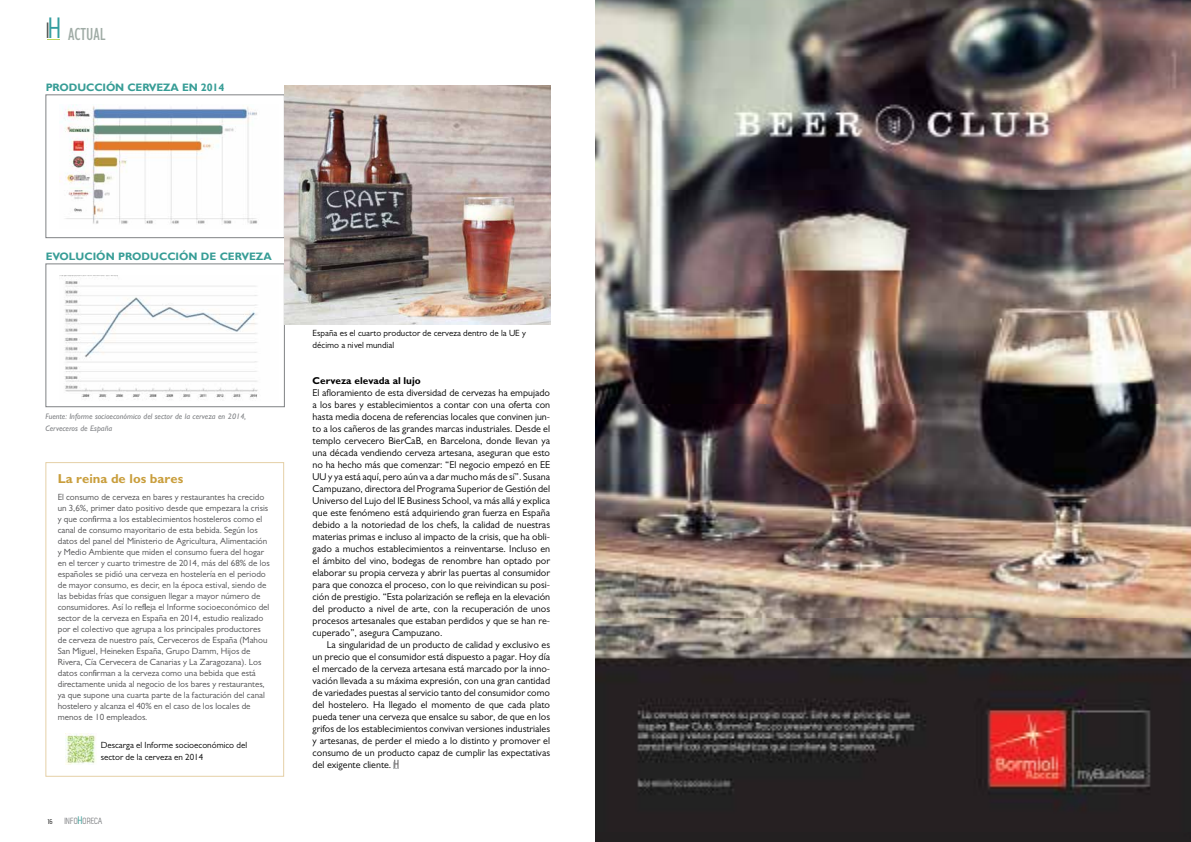
<style>
.page{position:relative;width:1191px;height:842px;background:#fff}
.page>*{position:absolute;margin:0;border:0;box-sizing:border-box;transform-origin:0 0}
.t1{font:condensed 18px "Gill Sans MT Pro";color:#9faba5}
.t2{font:700 13px "Gill Sans MT Pro";color:#c99e3c}
.t3{font:700 10.7px "Gill Sans";letter-spacing:-.01em;color:#379d96}
.t4{font:10px/12px "Gill Sans MT Pro";color:#000}
.t5{font:700 10px "Gill Sans MT Pro";color:#000}
.t6{font:9px/11px "Gill Sans MT Pro";color:#4d4d4f}
.t7{font:9px/12px "Gill Sans MT Pro";color:#000}
.t8{font:9px "Zag";color:#808285}
.t9{font:8.8px "Zag";color:#808285}
.t10{font:italic 500 8px/12px "Gill Sans MT Pro";color:#808285}
.t11{font:7px "Zag";color:#000}
.s1{font-family:"Zag";font-stretch:normal;font-size:22.1px;color:#4c4f4b}
.s2{font-family:"Zag";font-stretch:normal;font-size:29.3px;color:#339d9f}
.s3{font-size:11px;color:#379d96}
.s4{font-size:11.7px;color:#414042}
</style>
<div class="page">
<svg style="left:47px;top:39px;width:13px;height:1px"></svg>
<div style="left:46px;top:95px;width:239px;height:143px;border:1px solid #808285"></div>
<div style="left:46px;top:264px;width:239px;height:143px;border:1px solid #808285"></div>
<img style="left:59px;top:105px;width:199px;height:119px">
<img style="left:59px;top:275px;width:199px;height:125px">
<div style="left:45px;top:462px;width:239px;height:315px;border:1px solid #e5d0a7"></div>
<img style="left:65px;top:734px;width:32px;height:30px">
<img style="left:285px;top:85px;width:265px;height:239px">
<img style="left:595px;top:0;width:596px;height:842px">
<h1 class="t1" style="left:47px;top:23px;width:60px"><span class="s1">I</span><span class="s2">H</span> ACTUAL</h1>
<p class="t3" style="left:46px;top:81px;width:180px">PRODUCCIÓN CERVEZA EN 2014</p>
<p class="t3" style="left:46px;top:250px;width:228px">EVOLUCIÓN PRODUCCIÓN DE CERVEZA</p>
<p class="t10" style="left:45px;top:410px;width:202px">Fuente: Informe socioeconómico del sector de la cerveza en 2014,<br>Cerveceros de España</p>
<h2 class="t2" style="left:58px;top:471px;width:127px">La reina de los bares</h2>
<p class="t6" style="left:58px;top:491px;width:214px">El consumo de cerveza en bares y restaurantes ha crecido un 3,6%, primer dato positivo desde que empezara la crisis y que confirma a los establecimientos hosteleros como el canal de consumo mayoritario de esta bebida. Según los datos del panel del Ministerio de Agricultura, Alimentación y Medio Ambiente que miden el consumo fuera del hogar en el tercer y cuarto trimestre de 2014, más del 68% de los españoles se pidió una cerveza en hostelería en el periodo de mayor consumo, es decir, en la época estival, siendo de las bebidas frías que consiguen llegar a mayor número de consumidores. Así lo refleja el Informe socioeconómico del sector de la cerveza en España en 2014, estudio realizado por el colectivo que agrupa a los principales productores de cerveza de nuestro país, Cerveceros de España (Mahou San Miguel, Heineken España, Grupo Damm, Hijos de Rivera, Cía Cervecera de Canarias y La Zaragozana). Los datos confirman a la cerveza como una bebida que está directamente unida al negocio de los bares y restaurantes, ya que supone una cuarta parte de la facturación del canal hostelero y alcanza el 40% en el caso de los locales de menos de 10 empleados.</p>
<p class="t7" style="left:101px;top:739px;width:148px">Descarga el Informe socioeconómico del sector de la cerveza en 2014</p>
<p class="t11" style="left:48px;top:818px;width:6px">16</p>
<p class="t8" style="left:65px;top:816px;width:40px">INFO<span class="s3">H</span>ORECA</p>
<p class="t7" style="left:313px;top:327px;width:215px">España es el cuarto productor de cerveza dentro de la UE y décimo a nivel mundial</p>
<p class="t5" style="left:313px;top:374px;width:110px">Cerveza elevada al lujo</p>
<p class="t4" style="left:313px;top:387px;width:239px">El afloramiento de esta diversidad de cervezas ha empujado a los bares y establecimientos a contar con una oferta con hasta media docena de referencias locales que convinen jun&shy;to a los cañeros de las grandes marcas industriales. Desde el templo cervecero BierCaB, en Barcelona, donde llevan ya una década vendiendo cerveza artesana, aseguran que esto no ha hecho más que comenzar: “El negocio empezó en EE UU y ya está aquí, pero aún va a dar mucho más de sí”. Susana Campuzano, directora del Programa Superior de Gestión del Universo del Lujo del IE Business School, va más allá y explica que este fenómeno está adquiriendo gran fuerza en España debido a la notoriedad de los chefs, la calidad de nuestras materias primas e incluso al impacto de la crisis, que ha obli&shy;gado a muchos establecimientos a reinventarse. Incluso en el ámbito del vino, bodegas de renombre han optado por elaborar su propia cerveza y abrir las puertas al consumidor para que conozca el proceso, con lo que reivindican su posi&shy;ción de prestigio. “Esta polarización se refleja en la elevación del producto a nivel de arte, con la recuperación de unos procesos artesanales que estaban perdidos y que se han re&shy;cuperado”, asegura Campuzano.</p>
<p class="t4" style="left:313px;top:639px;width:239px;text-align:justify;text-indent:14px">La singularidad de un producto de calidad y exclusivo es un precio que el consumidor está dispuesto a pagar. Hoy día el mercado de la cerveza artesana está marcado por la inno&shy;vación llevada a su máxima expresión, con una gran cantidad de variedades puestas al servicio tanto del consumidor como del hostelero. Ha llegado el momento de que cada plato pueda tener una cerveza que ensalce su sabor, de que en los grifos de los establecimientos convivan versiones industriales y artesanas, de perder el miedo a lo distinto y promover el consumo de un producto capaz de cumplir las expectativas del exigente cliente.</p>
<p class="t9" style="left:393px;top:760px;width:8px">I<span class="s4">H</span></p>
</div>
